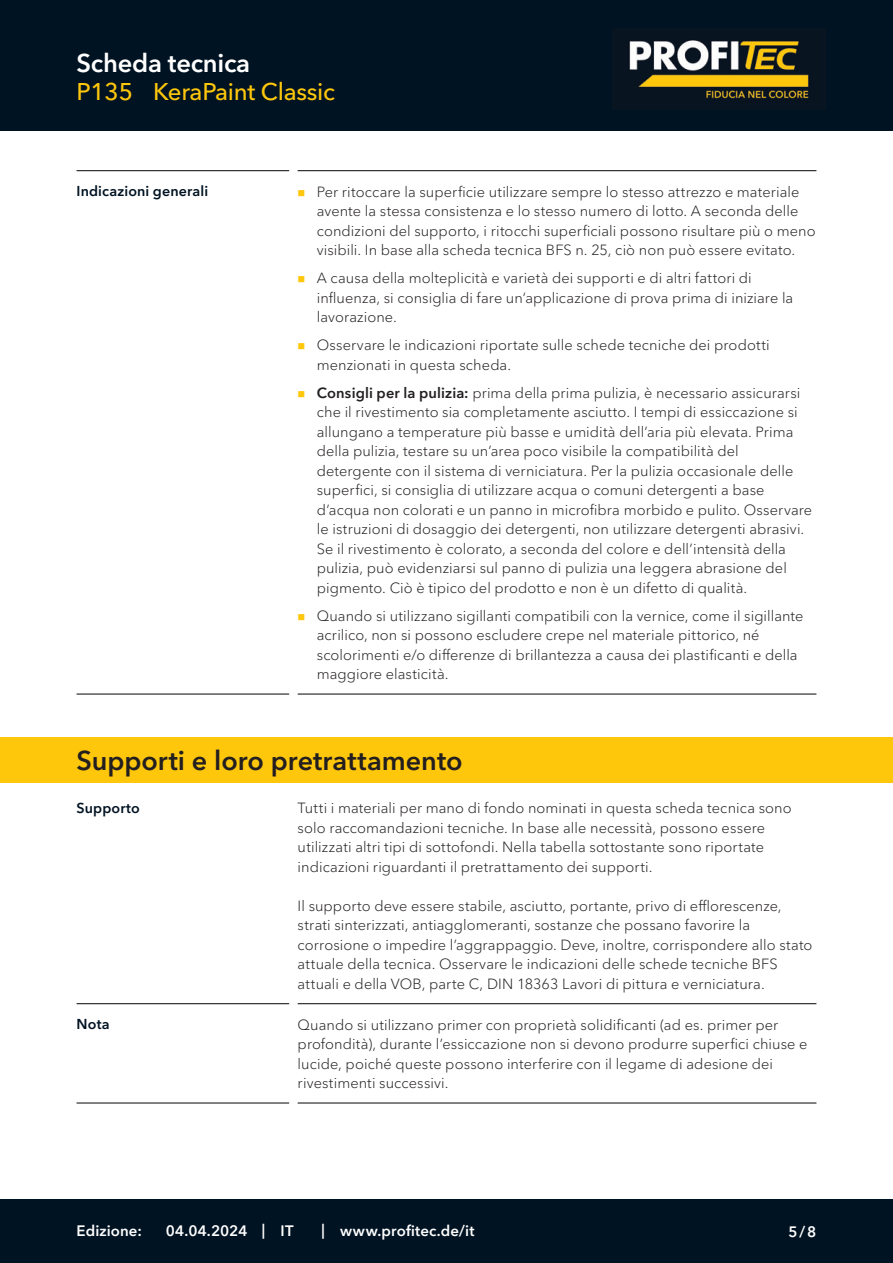
<style>
.page{position:relative;width:893px;height:1263px;background:#fff}
.page>*{position:absolute;margin:0;border:0;box-sizing:border-box;transform-origin:0 0}
.CB_AF_Kapitel_Ueberschrift{font:600 27px "Avenir Next Cyr";color:#231f20}
.CB_AF_Kopf_TM{font:600 25.5px "Avenir Next Cyr";letter-spacing:-.01em;color:#fff}
.CB_AF_Kopf_Produktname_klein{font:500 24px "Avenir Next Cyr";letter-spacing:-.01em;color:#fec70c}
.CB_AF_Fuss_Stand_linksb{font:600 15px "Avenir Next Cyr";letter-spacing:.01em;color:#fff}
.CB_AF_Text_Standard{font:300 14.7px/19.5px "Avenir Next Cyr";letter-spacing:.005em;color:#231f20}
.CB_AF_Abschnitt_Ueberschrift{font:600 14.25px "Avenir Next Cyr";letter-spacing:.01em;color:#001322}
.s1{font-weight:600}
</style>
<div class="page">
<div style="left:0;top:0;width:893px;height:131px;background:#001322"></div>
<div style="left:0;top:1199px;width:893px;height:64px;background:#001322"></div>
<hr style="left:77px;top:170px;width:212px;height:1px;background:#231f20">
<hr style="left:298px;top:170px;width:518px;height:1px;background:#231f20">
<hr style="left:77px;top:693px;width:212px;height:2px;background:#231f20">
<hr style="left:298px;top:693px;width:518px;height:2px;background:#231f20">
<hr style="left:77px;top:1003px;width:212px;height:1px;background:#231f20">
<hr style="left:298px;top:1003px;width:518px;height:1px;background:#231f20">
<hr style="left:77px;top:1102px;width:212px;height:1px;background:#231f20">
<hr style="left:298px;top:1102px;width:518px;height:1px;background:#231f20">
<div style="left:0;top:737px;width:893px;height:46px;background:#fec70c"></div>
<img style="left:629px;top:40px;width:180px;height:63px">
<p class="CB_AF_Kopf_TM" style="left:77px;top:47px;width:175px">Scheda tecnica</p>
<p class="CB_AF_Kopf_Produktname_klein" style="left:77px;top:78px;width:58px">P135</p>
<p class="CB_AF_Kopf_Produktname_klein" style="left:153px;top:78px;width:184px">KeraPaint Classic</p>
<p class="CB_AF_Abschnitt_Ueberschrift" style="left:77px;top:183px;width:133px">Indicazioni generali</p>
<p class="CB_AF_Text_Standard" style="left:317px;top:182px;width:500px">Per ritoccare la superficie utilizzare sempre lo stesso attrezzo e materiale avente la stessa consistenza e lo stesso numero di lotto. A seconda delle condizioni del supporto, i ritocchi superficiali possono risultare più o meno visibili. In base alla scheda tecnica BFS n. 25, ciò non può essere evitato.</p>
<p class="CB_AF_Text_Standard" style="left:317px;top:268px;width:478px">A causa della molteplicità e varietà dei supporti e di altri fattori di influenza, si consiglia di fare un’applicazione di prova prima di iniziare la lavorazione.</p>
<p class="CB_AF_Text_Standard" style="left:317px;top:335px;width:454px">Osservare le indicazioni riportate sulle schede tecniche dei prodotti menzionati in questa scheda.</p>
<p class="CB_AF_Text_Standard" style="left:317px;top:383px;width:497px"><span class="s1">Consigli per la pulizia:</span> prima della prima pulizia, è necessario assicurarsi che il rivestimento sia completamente asciutto. I tempi di essiccazione si allungano a temperature più basse e umidità dell’aria più elevata. Prima della pulizia, testare su un’area poco visibile la compatibilità del detergente con il sistema di verniciatura. Per la pulizia occasionale delle superfici, si consiglia di utilizzare acqua o comuni detergenti a base d’acqua non colorati e un panno in microfibra morbido e pulito. Osservare le istruzioni di dosaggio dei detergenti, non utilizzare detergenti abrasivi.<br>Se il rivestimento è colorato, a seconda del colore e dell’intensità della pulizia, può evidenziarsi sul panno di pulizia una leggera abrasione del pigmento. Ciò è tipico del prodotto e non è un difetto di qualità.</p>
<p class="CB_AF_Text_Standard" style="left:317px;top:606px;width:488px">Quando si utilizzano sigillanti compatibili con la vernice, come il sigillante acrilico, non si possono escludere crepe nel materiale pittorico, né scolorimenti e/o differenze di brillantezza a causa dei plastificanti e della maggiore elasticità.</p>
<p class="CB_AF_Kapitel_Ueberschrift" style="left:77px;top:744px;width:387px">Supporti e loro pretrattamento</p>
<p class="CB_AF_Abschnitt_Ueberschrift" style="left:77px;top:799px;width:65px">Supporto</p>
<p class="CB_AF_Text_Standard" style="left:298px;top:798px;width:496px">Tutti i materiali per mano di fondo nominati in questa scheda tecnica sono solo raccomandazioni tecniche. In base alle necessità, possono essere utilizzati altri tipi di sottofondi. Nella tabella sottostante sono riportate indicazioni riguardanti il pretrattamento dei supporti.</p>
<p class="CB_AF_Text_Standard" style="left:298px;top:896px;width:516px">Il supporto deve essere stabile, asciutto, portante, privo di efflorescenze, strati sinterizzati, antiagglomeranti, sostanze che possano favorire la corrosione o impedire l’aggrappaggio. Deve, inoltre, corrispondere allo stato attuale della tecnica. Osservare le indicazioni delle schede tecniche BFS attuali e della VOB, parte C, DIN 18363 Lavori di pittura e verniciatura.</p>
<p class="CB_AF_Abschnitt_Ueberschrift" style="left:77px;top:1016px;width:35px">Nota</p>
<p class="CB_AF_Text_Standard" style="left:298px;top:1015px;width:511px">Quando si utilizzano primer con proprietà solidificanti (ad es. primer per profondità), durante l’essiccazione non si devono produrre superfici chiuse e lucide, poiché queste possono interferire con il legame di adesione dei rivestimenti successivi.</p>
<p class="CB_AF_Fuss_Stand_linksb" style="left:77px;top:1222px;width:67px">Edizione:</p>
<p class="CB_AF_Fuss_Stand_linksb" style="left:166px;top:1222px;width:83px">04.04.2024</p>
<p class="CB_AF_Fuss_Stand_linksb" style="left:262px;top:1221px;width:5px">|</p>
<p class="CB_AF_Fuss_Stand_linksb" style="left:281px;top:1222px;width:14px">IT</p>
<p class="CB_AF_Fuss_Stand_linksb" style="left:321px;top:1221px;width:5px">|</p>
<p class="CB_AF_Fuss_Stand_linksb" style="left:340px;top:1222px;width:136px">www.profitec.de/it</p>
<p class="CB_AF_Fuss_Stand_linksb" style="left:788px;top:1222px;width:29px">5/8</p>
</div>
